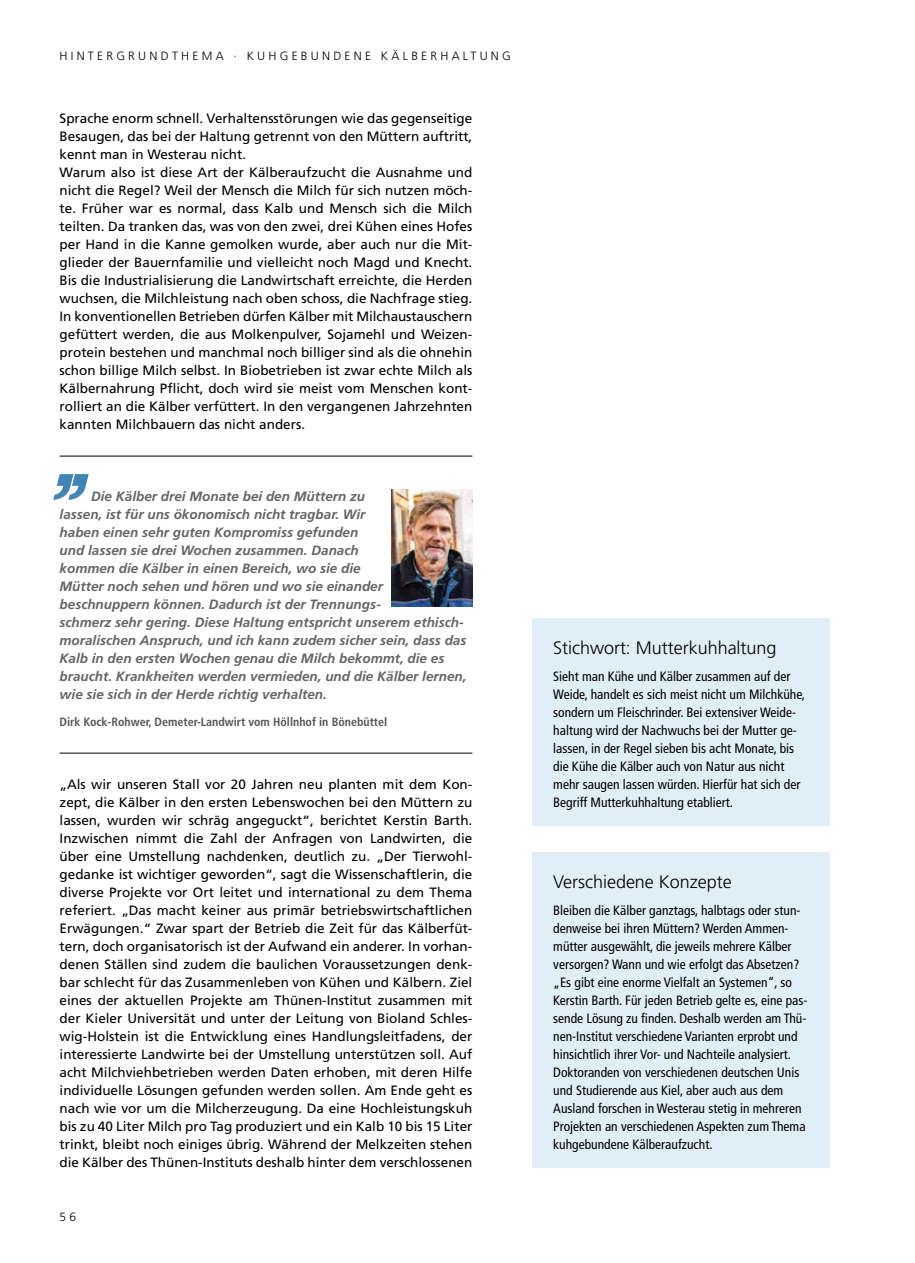
<style>
.page{position:relative;width:915px;height:1263px;background:#fff}
.page>*{position:absolute;margin:0;border:0;box-sizing:border-box;transform-origin:0 0}
.t1{font:300 18px "Frutiger";color:#000}
.t2{font:13.5px/18px "Frutiger";color:#000}
.t3{font:condensed 13.5px/18px "Frutiger";color:#000}
.t4{font:italic 700 13.5px/18px "Frutiger";color:#646567}
.t5{font:700 condensed 12px "Frutiger";color:#58585a}
.t6{font:300 12px "Frutiger";letter-spacing:.27em;color:#000}
</style>
<div class="page">
<hr style="left:60px;top:456px;width:412px;height:1px;background:#000">
<hr style="left:60px;top:753px;width:412px;height:1px;background:#000">
<svg style="left:53px;top:474px;width:36px;height:26px"></svg>
<img style="left:391px;top:489px;width:81px;height:117px">
<div style="left:531px;top:852px;width:298px;height:315px;background:#e0eef6"></div>
<div style="left:531px;top:618px;width:298px;height:207px;background:#e0eef6"></div>
<p class="t6" style="left:60px;top:49px;width:452px">HINTERGRUNDTHEMA · KUHGEBUNDENE KÄLBERHALTUNG</p>
<p class="t2" style="left:60px;top:109px;width:414px">Sprache enorm schnell. Verhaltensstörungen wie das gegenseitige Besaugen, das bei der Haltung getrennt von den Müttern auftritt, kennt man in Westerau nicht.<br>Warum also ist diese Art der Kälberaufzucht die Ausnahme und nicht die Regel? Weil der Mensch die Milch für sich nutzen möch&shy;te. Früher war es normal, dass Kalb und Mensch sich die Milch teilten. Da tranken das, was von den zwei, drei Kühen eines Hofes per Hand in die Kanne gemolken wurde, aber auch nur die Mit&shy;glieder der Bauernfamilie und vielleicht noch Magd und Knecht.<br>Bis die Industrialisierung die Landwirtschaft erreichte, die Herden wuchsen, die Milchleistung nach oben schoss, die Nachfrage stieg.<br>In konventionellen Betrieben dürfen Kälber mit Milchaustauschern gefüttert werden, die aus Molkenpulver, Sojamehl und Weizen&shy;protein bestehen und manchmal noch billiger sind als die ohnehin schon billige Milch selbst. In Biobetrieben ist zwar echte Milch als Kälbernahrung Pflicht, doch wird sie meist vom Menschen kont&shy;rolliert an die Kälber verfüttert. In den vergangenen Jahrzehnten kannten Milchbauern das nicht anders.</p>
<p class="t4" style="left:60px;top:487px;width:408px;text-indent:31px">Die Kälber drei Monate bei den Müttern zu<br>lassen, ist für uns ökonomisch nicht tragbar. Wir<br>haben einen sehr guten Kompromiss gefunden<br>und lassen sie drei Wochen zusammen. Danach<br>kommen die Kälber in einen Bereich, wo sie die<br>Mütter noch sehen und hören und wo sie einander beschnuppern können. Dadurch ist der Trennungs-<br>schmerz sehr gering. Diese Haltung entspricht unserem ethisch&shy;moralischen Anspruch, und ich kann zudem sicher sein, dass das Kalb in den ersten Wochen genau die Milch bekommt, die es braucht. Krankheiten werden vermieden, und die Kälber lernen, wie sie sich in der Herde richtig verhalten.</p>
<p class="t5" style="left:60px;top:715px;width:329px">Dirk Kock-Rohwer, Demeter-Landwirt vom Höllnhof in Bönebüttel</p>
<p class="t2" style="left:60px;top:775px;width:414px;text-align:justify">„Als wir unseren Stall vor 20 Jahren neu planten mit dem Kon&shy;zept, die Kälber in den ersten Lebenswochen bei den Müttern zu lassen, wurden wir schräg angeguckt“, berichtet Kerstin Barth.<br>Inzwischen nimmt die Zahl der Anfragen von Landwirten, die über eine Umstellung nachdenken, deutlich zu. „Der Tierwohl&shy;gedanke ist wichtiger geworden“, sagt die Wissenschaftlerin, die diverse Projekte vor Ort leitet und international zu dem Thema referiert. „Das macht keiner aus primär betriebswirtschaftlichen Erwägungen.“ Zwar spart der Betrieb die Zeit für das Kälberfüt&shy;tern, doch organisatorisch ist der Aufwand ein anderer. In vorhan&shy;denen Ställen sind zudem die baulichen Voraussetzungen denk&shy;bar schlecht für das Zusammenleben von Kühen und Kälbern. Ziel eines der aktuellen Projekte am Thünen-Institut zusammen mit der Kieler Universität und unter der Leitung von Bioland Schles&shy;wig-Holstein ist die Entwicklung eines Handlungsleitfadens, der interessierte Landwirte bei der Umstellung unterstützen soll. Auf acht Milchviehbetrieben werden Daten erhoben, mit deren Hilfe individuelle Lösungen gefunden werden sollen. Am Ende geht es nach wie vor um die Milcherzeugung. Da eine Hochleistungskuh bis zu 40 Liter Milch pro Tag produziert und ein Kalb 10 bis 15 Liter trinkt, bleibt noch einiges übrig. Während der Melkzeiten stehen die Kälber des Thünen-Instituts deshalb hinter dem verschlossenen</p>
<p class="t6" style="left:60px;top:1210px;width:18px">5 6</p>
<h1 class="t1" style="left:553px;top:638px;width:225px">Stichwort: Mutterkuhhaltung</h1>
<p class="t3" style="left:553px;top:667px;width:253px">Sieht man Kühe und Kälber zusammen auf der Weide, handelt es sich meist nicht um Milchkühe, sondern um Fleischrinder. Bei extensiver Weide&shy;haltung wird der Nachwuchs bei der Mutter ge&shy;lassen, in der Regel sieben bis acht Monate, bis die Kühe die Kälber auch von Natur aus nicht mehr saugen lassen würden. Hierfür hat sich der Begriff Mutterkuhhaltung etabliert.</p>
<h1 class="t1" style="left:553px;top:872px;width:180px">Verschiedene Konzepte</h1>
<p class="t3" style="left:553px;top:901px;width:256px">Bleiben die Kälber ganztags, halbtags oder stun&shy;denweise bei ihren Müttern? Werden Ammen&shy;mütter ausgewählt, die jeweils mehrere Kälber versorgen? Wann und wie erfolgt das Absetzen? „Es gibt eine enorme Vielfalt an Systemen“, so Kerstin Barth. Für jeden Betrieb gelte es, eine pas&shy;sende Lösung zu finden. Deshalb werden am Thü&shy;nen-Institut verschiedene Varianten erprobt und hinsichtlich ihrer Vor- und Nachteile analysiert.<br>Doktoranden von verschiedenen deutschen Unis und Studierende aus Kiel, aber auch aus dem Ausland forschen in Westerau stetig in mehreren Projekten an verschiedenen Aspekten zum Thema kuhgebundene Kälberaufzucht.</p>
</div>
